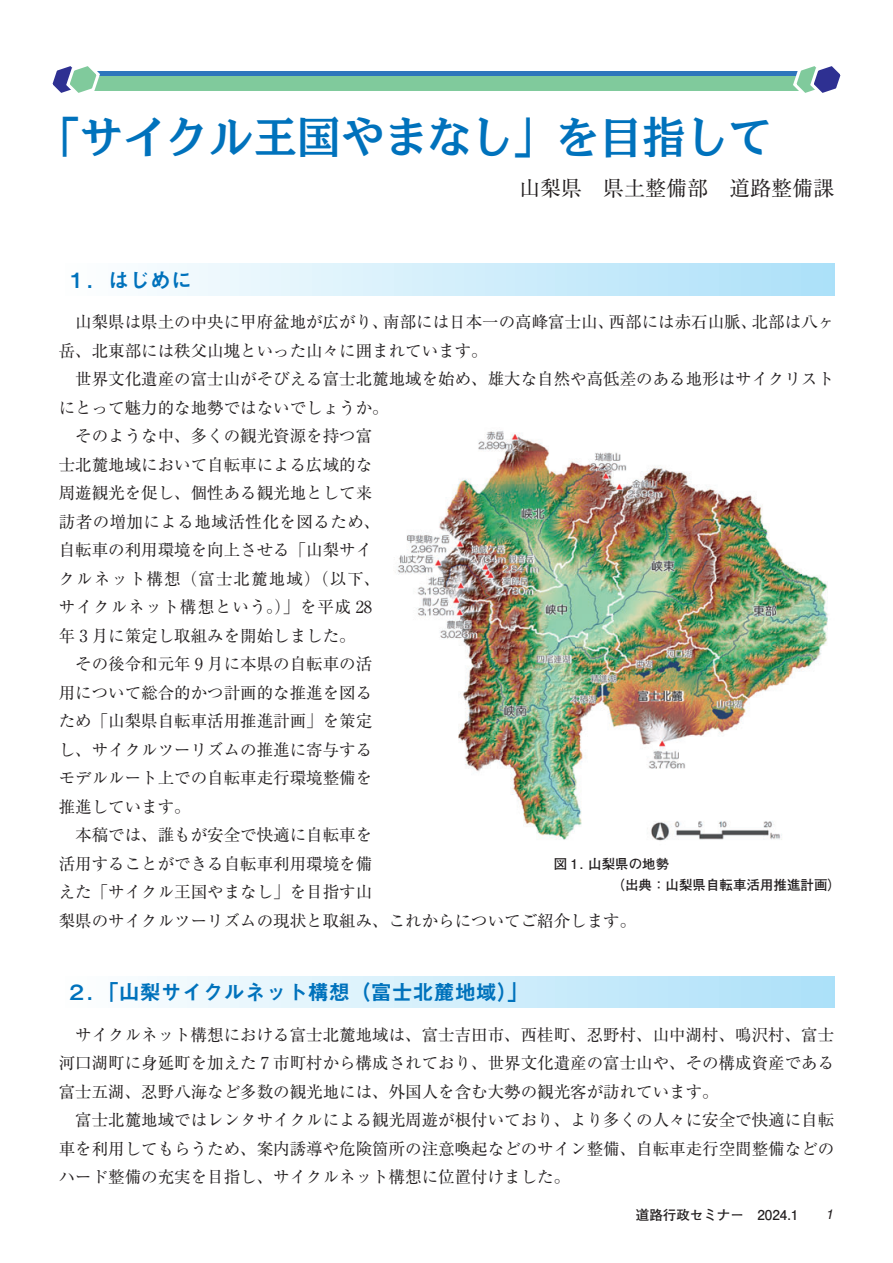
<style>
.page{position:relative;width:893px;height:1263px;background:#fff}
.page>*{position:absolute;margin:0;border:0;box-sizing:border-box;transform-origin:0 0}
.t1{font:45px "Rg PNOW MB 83 pv RKSJ H";letter-spacing:-.04em;color:#0072bc}
.t2{font:21px "Midashi Go Pro MB31 90 msp RKSJ H";color:#0072bc}
.t3{font:21px "Ryumin Pr 6 N Reg 90 msp RKSJ H";color:#231f20}
.t4{font:16.5px/28.5px "Ryumin Pr 6 N Reg 90 msp RKSJ H";color:#231f20;text-align:justify}
.t5{font:16.5px "Ryumin Pr 6 N Reg 90 msp RKSJ H";letter-spacing:.055em;color:#231f20}
.t6{font:16.5px "Ryumin Pr 6 N Reg 90 msp RKSJ H";letter-spacing:.03em;color:#231f20}
.t7{font:16.5px "Ryumin Pr 6 N Reg 90 msp RKSJ H";letter-spacing:.065em;color:#231f20}
.t8{font:13.5px/21px "Futo Go B101 Pro Bold 90 msp RKSJ H";color:#231f20}
.s1{font-family:"Helvetica";font-style:italic}
</style>
<div class="page">
<div style="left:66px;top:76px;width:764px;height:15px;background:#80ca9c"></div>
<div style="left:66px;top:71px;width:764px;height:5px;background:#2e76bc"></div>
<svg style="left:52px;top:66px;width:48px;height:27px"></svg>
<svg style="left:793px;top:66px;width:48px;height:27px"></svg>
<div style="left:59px;top:264px;width:775px;height:31px;background:linear-gradient(to right,#fefefe,#ace0f9)"></div>
<div style="left:59px;top:976px;width:775px;height:32px;background:linear-gradient(to right,#fefefe,#ace0f9)"></div>
<img style="left:395px;top:431px;width:434px;height:410px">
<h1 class="t1" style="left:35px;top:114px;width:739px">「サイクル王国やまなし」を目指して</h1>
<p class="t3" style="left:519px;top:180px;width:317px">山梨県　県土整備部　道路整備課</p>
<p class="t2" style="left:66px;top:272px;width:128px">１．はじめに</p>
<p class="t4" style="left:59px;top:310px;width:777px;text-indent:16px">山梨県は県土の中央に甲府盆地が広がり、南部には日本一の高峰富士山、西部には赤石山脈、北部は八ヶ岳、北東部には秩父山塊といった山々に囲まれています。</p>
<p class="t4" style="left:75px;top:367px;width:761px">世界文化遺産の富士山がそびえる富士北麓地域を始め、雄大な自然や高低差のある地形はサイクリスト</p>
<p class="t4" style="left:59px;top:395px;width:331px">にとって魅力的な地勢ではないでしょうか。</p>
<p class="t4" style="left:75px;top:424px;width:298px">そのような中、多くの観光資源を持つ富</p>
<p class="t4" style="left:59px;top:452px;width:315px">士北麓地域において自転車による広域的な</p>
<p class="t4" style="left:59px;top:481px;width:315px">周遊観光を促し、個性ある観光地として来</p>
<p class="t6" style="left:59px;top:515px;width:323px">訪者の増加による地域活性化を図るため、</p>
<p class="t4" style="left:59px;top:538px;width:315px">自転車の利用環境を向上させる「山梨サイ</p>
<p class="t7" style="left:59px;top:572px;width:323px">クルネット構想（富士北麓地域）（以下、</p>
<p class="t5" style="left:59px;top:601px;width:315px">サイクルネット構想という。）」を平成 28</p>
<p class="t4" style="left:59px;top:623px;width:298px">年 3 月に策定し取組みを開始しました。</p>
<p class="t4" style="left:75px;top:652px;width:298px">その後令和元年 9 月に本県の自転車の活</p>
<p class="t4" style="left:59px;top:680px;width:315px">用について総合的かつ計画的な推進を図る</p>
<p class="t4" style="left:59px;top:709px;width:315px">ため「山梨県自転車活用推進計画」を策定</p>
<p class="t4" style="left:59px;top:737px;width:315px">し、サイクルツーリズムの推進に寄与する</p>
<p class="t4" style="left:59px;top:766px;width:315px">モデルルート上での自転車走行環境整備を</p>
<p class="t4" style="left:59px;top:794px;width:133px">推進しています。</p>
<p class="t4" style="left:75px;top:823px;width:298px">本稿では、誰もが安全で快適に自転車を</p>
<p class="t4" style="left:59px;top:851px;width:315px">活用することができる自転車利用環境を備</p>
<p class="t4" style="left:59px;top:880px;width:315px">えた「サイクル王国やまなし」を目指す山</p>
<p class="t4" style="left:59px;top:908px;width:579px">梨県のサイクルツーリズムの現状と取組み、これからについてご紹介します。</p>
<p class="t8" style="left:611px;top:855px;width:231px;text-indent:-58px">図 1. 山梨県の地勢<br>（出典：山梨県自転車活用推進計画）</p>
<p class="t2" style="left:66px;top:984px;width:463px">２．「山梨サイクルネット構想（富士北麓地域）」</p>
<p class="t4" style="left:59px;top:1022px;width:777px;text-indent:16px">サイクルネット構想における富士北麓地域は、富士吉田市、西桂町、忍野村、山中湖村、鳴沢村、富士河口湖町に身延町を加えた 7 市町村から構成されており、世界文化遺産の富士山や、その構成資産である富士五湖、忍野八海など多数の観光地には、外国人を含む大勢の観光客が訪れています。</p>
<p class="t4" style="left:59px;top:1108px;width:777px;text-indent:16px">富士北麓地域ではレンタサイクルによる観光周遊が根付いており、より多くの人々に安全で快適に自転車を利用してもらうため、案内誘導や危険箇所の注意喚起などのサイン整備、自転車走行空間整備などのハード整備の充実を目指し、サイクルネット構想に位置付けました。</p>
<p class="t8" style="left:636px;top:1206px;width:199px">道路行政セミナー　2024.1　　<span class="s1">1</span></p>
</div>
